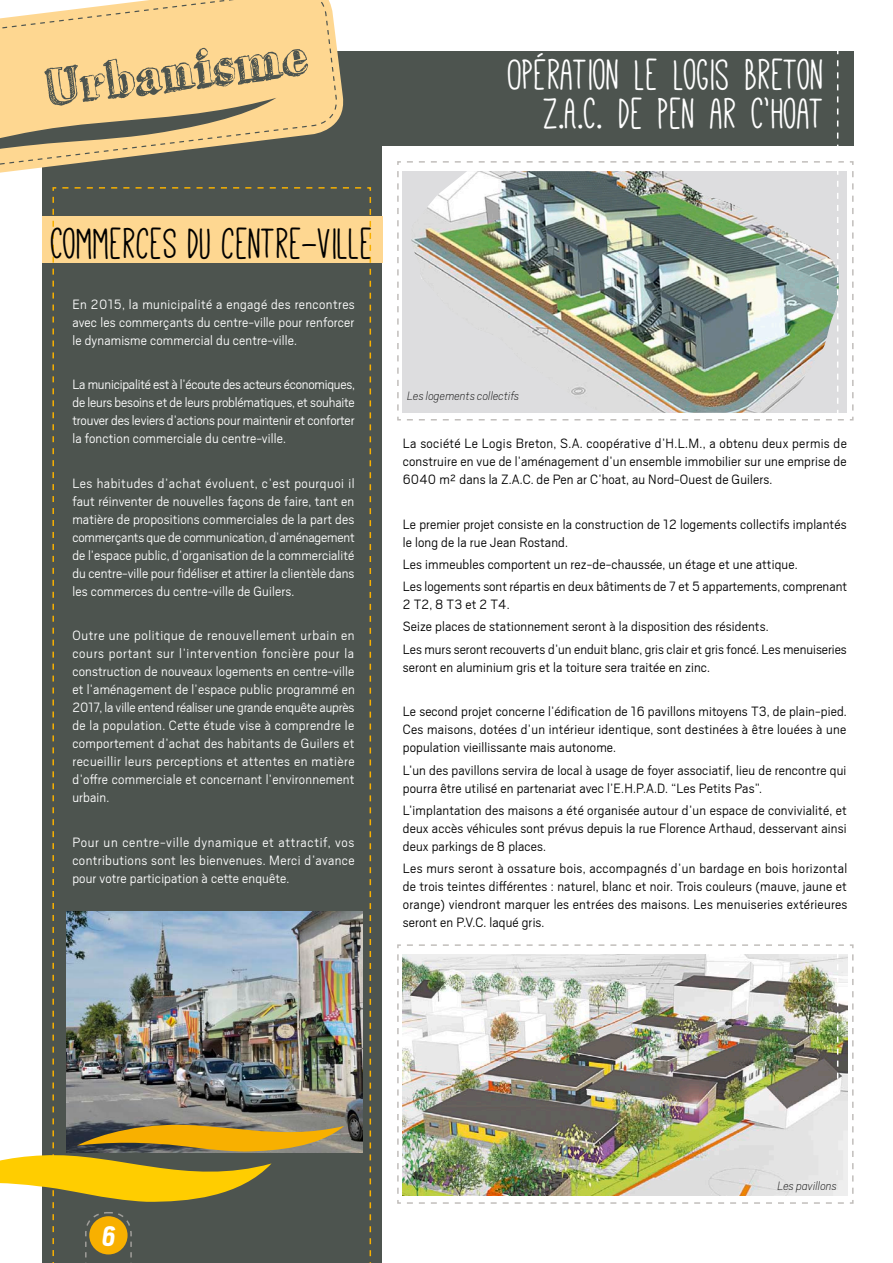
<style>
.page{position:relative;width:893px;height:1263px;background:#fff}
.page>*{position:absolute;margin:0;border:0;box-sizing:border-box;transform-origin:0 0}
.t1{font:49.5px "Grutch Shaded";color:#4d544f}
.t2{font:48px/38.2px "Mathlete Bulky";letter-spacing:.015em;color:#fff;text-align:right}
.t3{font:48px "Mathlete Bulky";letter-spacing:.015em;color:#000}
.t4{font:italic 700 31.5px "Scout Cond";color:#fff}
.t5{font:300 15px/18px "Scout";letter-spacing:.01em;color:#000;text-align:justify}
.t6{font:300 15px/18px "Scout";letter-spacing:.01em;color:#fff;text-align:justify}
.t7{font:italic 100 13.5px "Scout";letter-spacing:.005em;color:#000}
</style>
<div class="page">
<div style="left:43px;top:109px;width:339px;height:1154px;background:#4d544f"></div>
<div style="left:43px;top:216px;width:340px;height:47px;background:#fed791"></div>
<svg style="left:52px;top:187px;width:320px;height:1076px"></svg>
<div style="left:77px;top:51px;width:777px;height:94px;background:#4d544f"></div>
<svg style="left:0;top:57px;width:344px;height:124px"></svg>
<svg style="left:0;top:0;width:338px;height:170px;background:#f6d292"></svg>
<img style="left:344px;top:911px;width:18px;height:242px">
<svg style="left:0;top:98px;width:310px;height:71px"></svg>
<img style="left:397px;top:51px;width:457px;height:1153px">
<svg style="left:0;top:197px;width:344px;height:1066px"></svg>
<div style="left:89px;top:1216px;width:39px;height:38px;background:#f8b000;border-radius:50%"></div>
<h1 class="t1" style="left:43px;top:58px;width:264px;rotate:-7deg">Urbanisme</h1>
<h2 class="t2" style="left:509px;top:56px;width:316px">OPÉRATION LE LOGIS BRETON<br>Z.A.C. DE PEN AR C’HOAT</h2>
<h2 class="t3" style="left:52px;top:220px;width:322px">COMMERCES DU CENTRE-VILLE</h2>
<p class="t6" style="left:72px;top:294px;width:284px">En 2015, la municipalité a engagé des rencontres avec les commerçants du centre-ville pour renforcer le dynamisme commercial du centre-ville.</p>
<p class="t6" style="left:72px;top:375px;width:284px">La municipalité est à l’écoute des acteurs économiques, de leurs besoins et de leurs problématiques, et souhaite trouver des leviers d’actions pour maintenir et conforter la fonction commerciale du centre-ville.</p>
<p class="t6" style="left:72px;top:473px;width:284px">Les habitudes d’achat évoluent, c’est pourquoi il faut réinventer de nouvelles façons de faire, tant en matière de propositions commerciales de la part des commerçants que de communication, d’aménagement de l’espace public, d’organisation de la commercialité du centre-ville pour fidéliser et attirer la clientèle dans les commerces du centre-ville de Guilers.</p>
<p class="t6" style="left:72px;top:626px;width:284px">Outre une politique de renouvellement urbain en cours portant sur l’intervention foncière pour la construction de nouveaux logements en centre-ville et l’aménagement de l’espace public programmé en 2017, la ville entend réaliser une grande enquête auprès de la population. Cette étude vise à comprendre le comportement d’achat des habitants de Guilers et recueillir leurs perceptions et attentes en matière d’offre commerciale et concernant l’environnement urbain.</p>
<p class="t6" style="left:72px;top:832px;width:284px">Pour un centre-ville dynamique et attractif, vos contributions sont les bienvenues. Merci d’avance pour votre participation à cette enquête.</p>
<p class="t7" style="left:407px;top:387px;width:114px">Les logements collectifs</p>
<p class="t5" style="left:403px;top:434px;width:446px">La société Le Logis Breton, S.A. coopérative d’H.L.M., a obtenu deux permis de construire en vue de l’aménagement d’un ensemble immobilier sur une emprise de 6040 m² dans la Z.A.C. de Pen ar C’hoat, au Nord-Ouest de Guilers.</p>
<p class="t5" style="left:403px;top:514px;width:445px">Le premier projet consiste en la construction de 12 logements collectifs implantés le long de la rue Jean Rostand.</p>
<p class="t5" style="left:403px;top:552px;width:446px;line-height:22.2px">Les immeubles comportent un rez-de-chaussée, un étage et une attique.<br>Les logements sont répartis en deux bâtiments de 7 et 5 appartements, comprenant</p>
<p class="t5" style="left:403px;top:593px;width:445px;line-height:22.2px;text-align:left">2 T2, 8 T3 et 2 T4.<br>Seize places de stationnement seront à la disposition des résidents.<br>Les murs seront recouverts d’un enduit blanc, gris clair et gris foncé. Les menuiseries</p>
<p class="t5" style="left:403px;top:657px;width:309px">seront en aluminium gris et la toiture sera traitée en zinc.</p>
<p class="t5" style="left:403px;top:702px;width:445px">Le second projet concerne l’édification de 16 pavillons mitoyens T3, de plain-pied.<br>Ces maisons, dotées d’un intérieur identique, sont destinées à être louées à une population vieillissante mais autonome.</p>
<p class="t5" style="left:403px;top:760px;width:445px">L’un des pavillons servira de local à usage de foyer associatif, lieu de rencontre qui pourra être utilisé en partenariat avec l’E.H.P.A.D. “Les Petits Pas”.</p>
<p class="t5" style="left:403px;top:800px;width:445px">L’implantation des maisons a été organisée autour d’un espace de convivialité, et deux accès véhicules sont prévus depuis la rue Florence Arthaud, desservant ainsi deux parkings de 8 places.</p>
<p class="t5" style="left:403px;top:858px;width:446px">Les murs seront à ossature bois, accompagnés d’un bardage en bois horizontal de trois teintes différentes : naturel, blanc et noir. Trois couleurs (mauve, jaune et orange) viendront marquer les entrées des maisons. Les menuiseries extérieures seront en P.V.C. laqué gris.</p>
<h3 class="t4" style="left:102px;top:1215px;width:14px">6</h3>
<p class="t7" style="left:777px;top:1177px;width:61px">Les pavillons</p>
</div>
